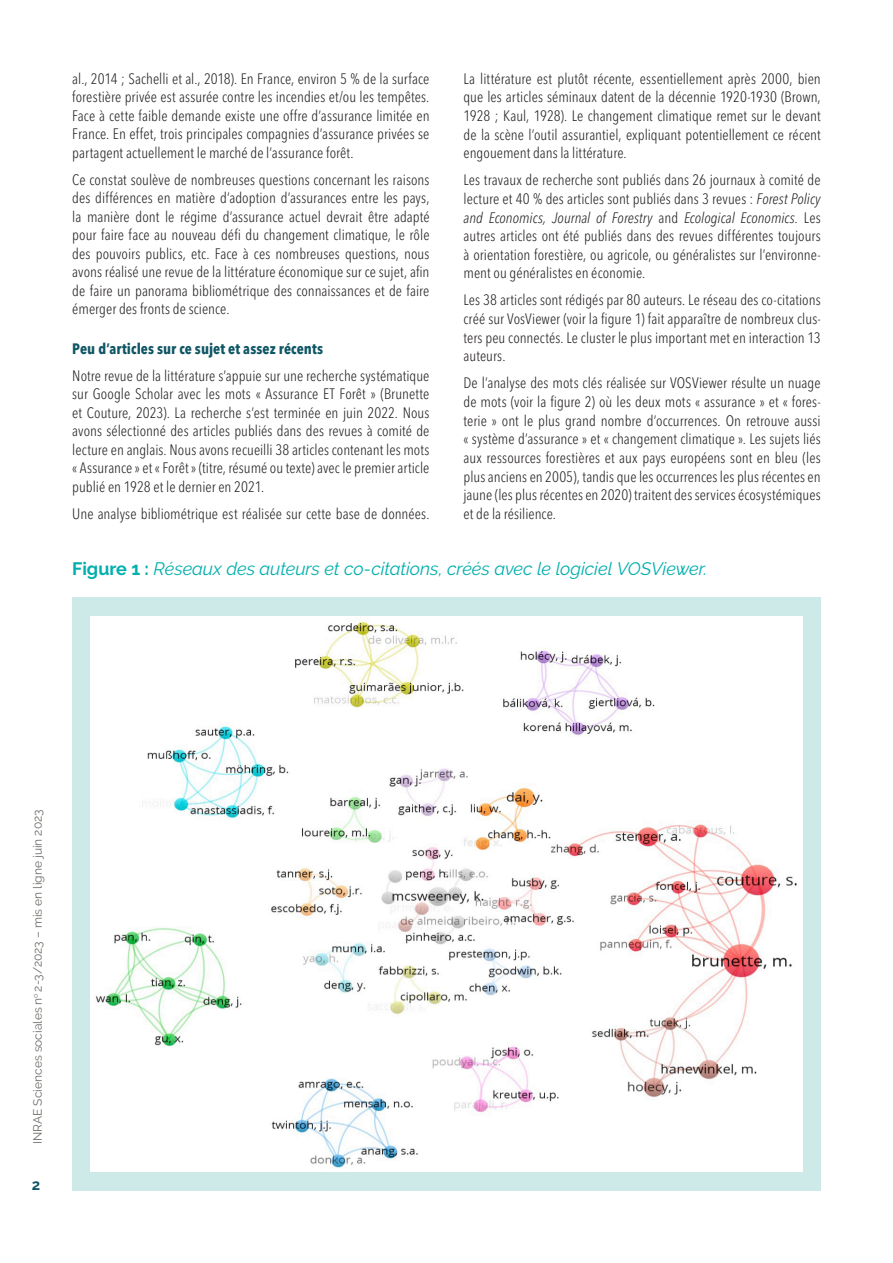
<style>
.page{position:relative;width:893px;height:1263px;background:#fff}
.page>*{position:absolute;margin:0;border:0;box-sizing:border-box;transform-origin:0 0}
.Title_Graph{font:italic 18px "Raleway";letter-spacing:-.005em;color:#00afad}
.Body_Text{font:300 condensed 15px/18.6px "Avenir Next LT Pro";letter-spacing:.005em;color:#231f20;text-align:justify}
.Title_02{font:700 condensed 15px "Avenir Next LT Pro";letter-spacing:.005em;color:#0f5664}
.t1{font:700 15px "Raleway";color:#0f5664}
.t2{font:12px "Raleway";color:#6c6d67}
.s1{font-style:italic}
.s2{font-weight:700;font-style:normal}
</style>
<div class="page">
<div style="left:72px;top:597px;width:749px;height:594px;background:#ceeae8"></div>
<img style="left:90px;top:616px;width:713px;height:556px">
<p class="Body_Text" style="left:72px;top:69px;width:359px">al., 2014 ; Sachelli et al., 2018). En France, environ 5 % de la surface forestière privée est assurée contre les incendies et/ou les tempêtes.<br>Face à cette faible demande existe une offre d’assurance limitée en France. En effet, trois principales compagnies d’assurance privées se partagent actuellement le marché de l’assurance forêt.</p>
<p class="Body_Text" style="left:72px;top:170px;width:359px">Ce constat soulève de nombreuses questions concernant les raisons des différences en matière d’adoption d’assurances entre les pays, la manière dont le régime d’assurance actuel devrait être adapté pour faire face au nouveau défi du changement climatique, le rôle des pouvoirs publics, etc. Face à ces nombreuses questions, nous avons réalisé une revue de la littérature économique sur ce sujet, afin de faire un panorama bibliométrique des connaissances et de faire émerger des fronts de science.</p>
<p class="Title_02" style="left:72px;top:339px;width:252px">Peu d’articles sur ce sujet et assez récents</p>
<p class="Body_Text" style="left:72px;top:366px;width:359px">Notre revue de la littérature s’appuie sur une recherche systématique sur Google Scholar avec les mots « Assurance ET Forêt » (Brunette et Couture, 2023). La recherche s’est terminée en juin 2022. Nous avons sélectionné des articles publiés dans des revues à comité de lecture en anglais. Nous avons recueilli 38 articles contenant les mots « Assurance » et « Forêt » (titre, résumé ou texte) avec le premier article publié en 1928 et le dernier en 2021.</p>
<p class="Body_Text" style="left:72px;top:504px;width:359px">Une analyse bibliométrique est réalisée sur cette base de données.</p>
<p class="Body_Text" style="left:463px;top:69px;width:359px">La littérature est plutôt récente, essentiellement après 2000, bien que les articles séminaux datent de la décennie 1920-1930 (Brown, 1928 ; Kaul, 1928). Le changement climatique remet sur le devant de la scène l’outil assurantiel, expliquant potentiellement ce récent engouement dans la littérature.</p>
<p class="Body_Text" style="left:463px;top:171px;width:359px">Les travaux de recherche sont publiés dans 26 journaux à comité de lecture et 40 % des articles sont publiés dans 3 revues : <span class="s1">Forest Policy and Economics, Journal of Forestry</span> and <span class="s1">Ecological Economics.</span> Les autres articles ont été publiés dans des revues différentes toujours à orientation forestière, ou agricole, ou généralistes sur l’environne&shy;ment ou généralistes en économie.</p>
<p class="Body_Text" style="left:463px;top:291px;width:359px">Les 38 articles sont rédigés par 80 auteurs. Le réseau des co-citations créé sur VosViewer (voir la figure 1) fait apparaître de nombreux clus&shy;ters peu connectés. Le cluster le plus important met en interaction 13 auteurs.</p>
<p class="Body_Text" style="left:463px;top:374px;width:359px">De l’analyse des mots clés réalisée sur VOSViewer résulte un nuage de mots (voir la figure 2) où les deux mots « assurance » et « fores&shy;terie » ont le plus grand nombre d’occurrences. On retrouve aussi « système d’assurance » et « changement climatique ». Les sujets liés aux ressources forestières et aux pays européens sont en bleu (les plus anciens en 2005), tandis que les occurrences les plus récentes en jaune (les plus récentes en 2020) traitent des services écosystémiques et de la résilience.</p>
<p class="Title_Graph" style="left:72px;top:558px;width:636px"><span class="s2">Figure 1 :</span> Réseaux des auteurs et co-citations, créés avec le logiciel VOSViewer.</p>
<p class="t2" style="left:31px;top:1144px;width:336px;rotate:-90deg">INRAE Sciences sociales n<sup>o</sup> 2-3/2023 – mis en ligne juin 2023</p>
<p class="t1" style="left:32px;top:1176px;width:10px">2</p>
</div>
